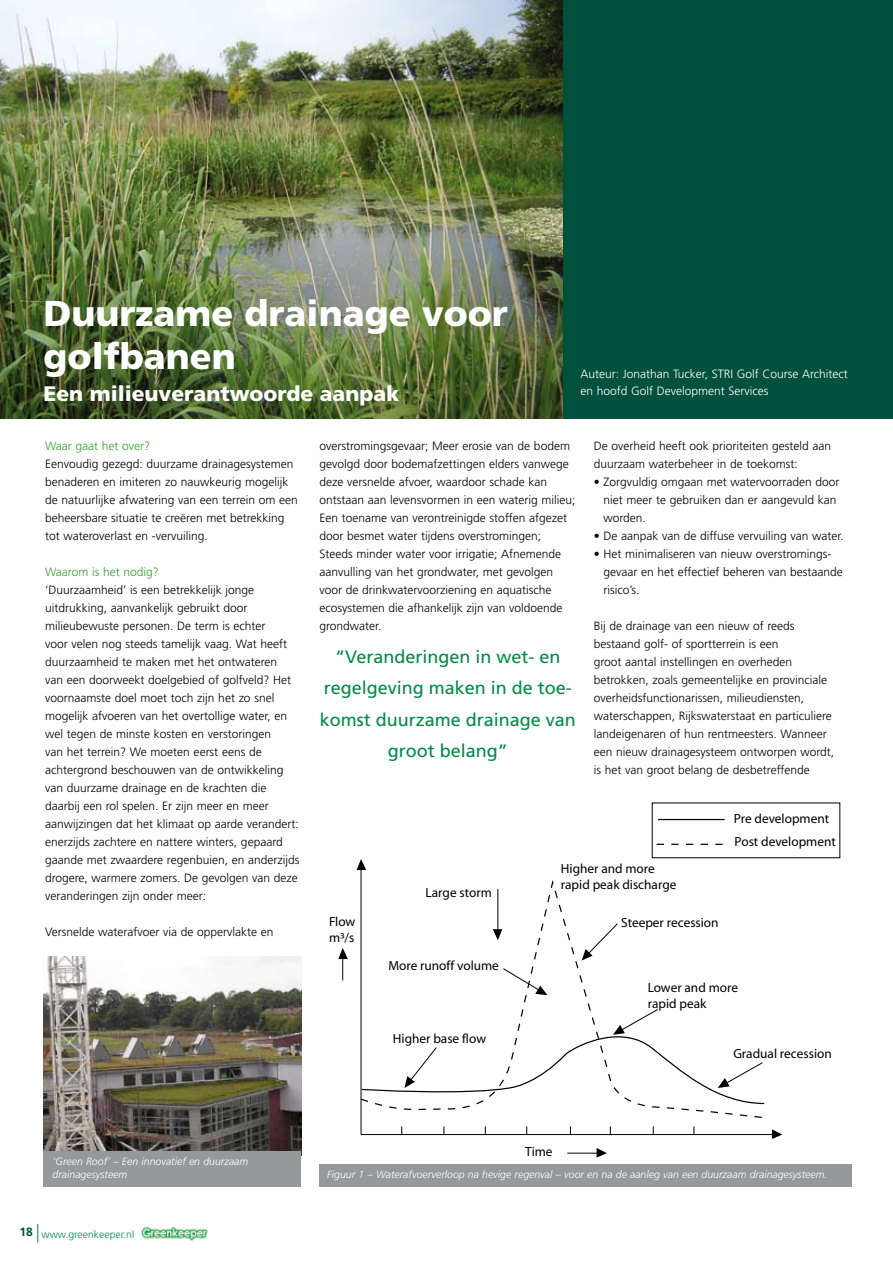
<style>
.page{position:relative;width:893px;height:1263px;background:#fff}
.page>*{position:absolute;margin:0;border:0;box-sizing:border-box;transform-origin:0 0}
.t1{font:900 36px/43.2px "Frutiger";color:#fff}
.t2{font:900 21px "Frutiger";color:#fff}
.t3{font:18px/31.5px "Frutiger";color:#008b45;text-align:center}
.t4{font:13.35px/16px "Myriad";color:#000}
.t5{font:300 12px/18px "Frutiger";color:#000}
.t6{font:300 12px/17.2px "Frutiger";color:#fff}
.t7{font:300 12px "Frutiger";color:#35a32c}
.t8{font:italic 300 10.5px/12.6px "Frutiger";color:#fff}
.t9{font:300 10.5px "Frutiger";color:#008b45}
.s1{font-weight:700;font-size:12px;color:#00513c}
</style>
<div class="page">
<img style="left:141px;top:1226px;width:67px;height:15px">
<svg style="left:38px;top:1224px;width:1px;height:19px"></svg>
<img style="left:0;top:0;width:564px;height:419px">
<hr style="left:361px;top:868px;width:1px;height:266px;background:#000">
<hr style="left:361px;top:1134px;width:414px;height:1px;background:#000">
<svg style="left:357px;top:859px;width:9px;height:11px"></svg>
<svg style="left:772px;top:1129px;width:10px;height:10px"></svg>
<svg style="left:360px;top:874px;width:402px;height:245px"></svg>
<hr style="left:658px;top:819px;width:67px;height:1px;background:#000">
<svg style="left:657px;top:844px;width:66px;height:1px"></svg>
<hr style="left:567px;top:1153px;width:32px;height:1px;background:#000">
<svg style="left:597px;top:1148px;width:10px;height:9px"></svg>
<svg style="left:338px;top:948px;width:10px;height:32px"></svg>
<hr style="left:498px;top:889px;width:1px;height:42px;background:#000">
<svg style="left:493px;top:929px;width:9px;height:11px"></svg>
<svg style="left:503px;top:968px;width:44px;height:27px"></svg>
<svg style="left:582px;top:923px;width:36px;height:37px"></svg>
<svg style="left:361px;top:1009px;width:404px;height:96px"></svg>
<div style="left:564px;top:0;width:329px;height:419px;background:#00513c"></div>
<div style="left:319px;top:1164px;width:532px;height:23px;background:#97989a"></div>
<img style="left:44px;top:956px;width:257px;height:195px">
<div style="left:44px;top:1151px;width:257px;height:35px;background:#97989a"></div>
<h1 class="t1" style="left:44px;top:291px;width:466px">Duurzame drainage voor golfbanen</h1>
<h2 class="t2" style="left:44px;top:381px;width:357px">Een milieuverantwoorde aanpak</h2>
<p class="t6" style="left:580px;top:365px;width:269px">Auteur: Jonathan Tucker, STRI Golf Course Architect en hoofd Golf Development Services</p>
<p class="t7" style="left:45px;top:439px;width:107px">Waar gaat het over?</p>
<p class="t5" style="left:45px;top:455px;width:254px">Eenvoudig gezegd: duurzame drainagesystemen benaderen en imiteren zo nauwkeurig mogelijk de natuurlijke afwatering van een terrein om een beheersbare situatie te creëren met betrekking tot wateroverlast en -vervuiling.</p>
<p class="t7" style="left:45px;top:565px;width:115px">Waarom is het nodig?</p>
<p class="t5" style="left:45px;top:581px;width:256px">‘Duurzaamheid’ is een betrekkelijk jonge uitdrukking, aanvankelijk gebruikt door milieubewuste personen. De term is echter<br>voor velen nog steeds tamelijk vaag. Wat heeft duurzaamheid te maken met het ontwateren<br>van een doorweekt doelgebied of golfveld? Het voornaamste doel moet toch zijn het zo snel mogelijk afvoeren van het overtollige water, en wel tegen de minste kosten en verstoringen<br>van het terrein? We moeten eerst eens de achtergrond beschouwen van de ontwikkeling van duurzame drainage en de krachten die daarbij een rol spelen. Er zijn meer en meer aanwijzingen dat het klimaat op aarde verandert: enerzijds zachtere en nattere winters, gepaard gaande met zwaardere regenbuien, en anderzijds drogere, warmere zomers. De gevolgen van deze veranderingen zijn onder meer:</p>
<p class="t5" style="left:45px;top:923px;width:230px">Versnelde waterafvoer via de oppervlakte en</p>
<p class="t5" style="left:319px;top:437px;width:258px">overstromingsgevaar; Meer erosie van de bodem gevolgd door bodemafzettingen elders vanwege deze versnelde afvoer, waardoor schade kan ontstaan aan levensvormen in een waterig milieu; Een toename van verontreinigde stoffen afgezet door besmet water tijdens overstromingen; Steeds minder water voor irrigatie; Afnemende aanvulling van het grondwater, met gevolgen voor de drinkwatervoorziening en aquatische ecosystemen die afhankelijk zijn van voldoende grondwater.</p>
<p class="t5" style="left:594px;top:437px;width:239px">De overheid heeft ook prioriteiten gesteld aan duurzaam waterbeheer in de toekomst:</p>
<p class="t5" style="left:603px;top:473px;width:238px;text-indent:-10px">• Zorgvuldig omgaan met watervoorraden door niet meer te gebruiken dan er aangevuld kan worden.</p>
<p class="t5" style="left:594px;top:527px;width:252px">• De aanpak van de diffuse vervuiling van water.</p>
<p class="t5" style="left:603px;top:545px;width:241px;text-indent:-10px">• Het minimaliseren van nieuw overstromings&shy;gevaar en het effectief beheren van bestaande risico’s.</p>
<p class="t5" style="left:594px;top:617px;width:242px">Bij de drainage van een nieuw of reeds bestaand golf- of sportterrein is een<br>groot aantal instellingen en overheden betrokken, zoals gemeentelijke en provinciale overheidsfunctionarissen, milieudiensten, waterschappen, Rijkswaterstaat en particuliere landeigenaren of hun rentmeesters. Wanneer een nieuw drainagesysteem ontworpen wordt, is het van groot belang de desbetreffende</p>
<p class="t4" style="left:734px;top:807px;width:103px;line-height:23.2px">Pre development<br>Post development</p>
<h3 class="t3" style="left:320px;top:640px;width:258px">“Veranderingen in wet- en regelgeving maken in de toe&shy;komst duurzame drainage van groot belang”</h3>
<p class="t4" style="left:329px;top:914px;width:28px">Flow m³/s</p>
<p class="t4" style="left:426px;top:885px;width:68px">Large storm</p>
<p class="t4" style="left:388px;top:958px;width:112px">More runoff volume</p>
<p class="t4" style="left:393px;top:1031px;width:95px">Higher base flow</p>
<p class="t4" style="left:561px;top:861px;width:117px">Higher and more rapid peak discharge</p>
<p class="t4" style="left:621px;top:915px;width:99px">Steeper recession</p>
<p class="t4" style="left:648px;top:980px;width:92px">Lower and more rapid peak</p>
<p class="t4" style="left:733px;top:1046px;width:100px">Gradual recession</p>
<p class="t8" style="left:53px;top:1155px;width:197px">‘Green Roof’ – Een innovatief en duurzaam drainagesysteem</p>
<p class="t9" style="left:20px;top:1228px;width:116px"><span class="s1">18</span> www.greenkeeper.nl</p>
<p class="t4" style="left:525px;top:1144px;width:29px">Time</p>
<p class="t8" style="left:327px;top:1168px;width:502px">Figuur 1 – Waterafvoerverloop na hevige regenval – voor en na de aanleg van een duurzaam drainagesysteem.</p>
</div>
